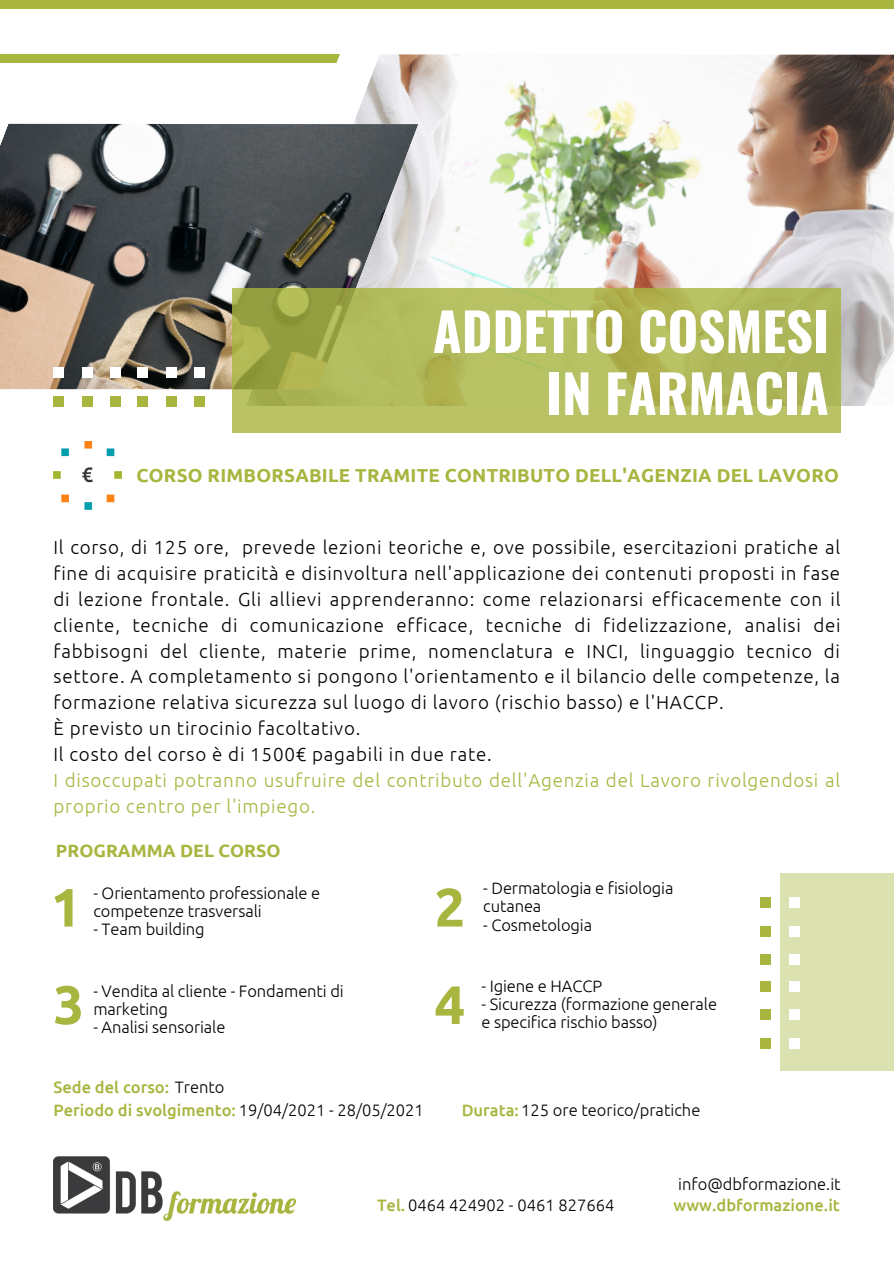
<style>
.page{position:relative;width:894px;height:1264px;background:#fff}
.page>*{position:absolute;margin:0;border:0;box-sizing:border-box;transform-origin:0 0}
.t1{font:700 54px "Ubuntu";color:#a8b53f}
.t2{font:700 52.5px/61.9px "Oswald";color:#fff;text-align:right}
.t3{font:300 18.75px/26px "Ubuntu";letter-spacing:.04em;color:#000;text-align:justify}
.t4{font:300 18.75px/26px "Ubuntu";letter-spacing:.04em;color:#a8b53f}
.t5{font:700 18.75px "Ubuntu";letter-spacing:.01em;color:#a8b53f}
.t6{font:700 17.85px "Ubuntu";color:#a8b53f}
.t7{font:300 16.5px/18px "Ubuntu";letter-spacing:-.005em;color:#000}
.t8{font:500 16.5px "Ubuntu";color:#a8b53f}
.s1{font-weight:300;color:#000}
.s2{font-weight:500;color:#a8b53f}
</style>
<div class="page">
<div style="left:780px;top:873px;width:113px;height:197px;background:#dce1b2"></div>
<div style="left:760px;top:897px;width:10px;height:11px;background:#a8b53f"></div>
<div style="left:789px;top:897px;width:10px;height:11px;background:#fff"></div>
<div style="left:760px;top:925px;width:10px;height:11px;background:#a8b53f"></div>
<div style="left:789px;top:925px;width:10px;height:11px;background:#fff"></div>
<div style="left:760px;top:954px;width:10px;height:10px;background:#a8b53f"></div>
<div style="left:789px;top:954px;width:10px;height:10px;background:#fff"></div>
<div style="left:760px;top:980px;width:10px;height:11px;background:#a8b53f"></div>
<div style="left:789px;top:980px;width:10px;height:11px;background:#fff"></div>
<div style="left:760px;top:1009px;width:10px;height:11px;background:#a8b53f"></div>
<div style="left:789px;top:1009px;width:10px;height:11px;background:#fff"></div>
<div style="left:760px;top:1037px;width:10px;height:11px;background:#a8b53f"></div>
<div style="left:789px;top:1037px;width:10px;height:11px;background:#fff"></div>
<div style="left:0;top:0;width:893px;height:9px;background:#a8b53f"></div>
<div style="left:0;top:34px;width:343px;height:29px;background:#a8b53f"></div>
<div style="left:0;top:16px;width:893px;height:38px;background:#fff"></div>
<img style="left:209px;top:54px;width:684px;height:352px">
<img style="left:0;top:124px;width:418px;height:265px">
<div style="left:53px;top:396px;width:11px;height:10px;background:#a8b53f"></div>
<div style="left:53px;top:367px;width:11px;height:10px;background:#fff"></div>
<div style="left:82px;top:396px;width:11px;height:10px;background:#a8b53f"></div>
<div style="left:82px;top:367px;width:11px;height:10px;background:#fff"></div>
<div style="left:110px;top:396px;width:11px;height:10px;background:#a8b53f"></div>
<div style="left:110px;top:367px;width:11px;height:10px;background:#fff"></div>
<div style="left:137px;top:396px;width:11px;height:10px;background:#a8b53f"></div>
<div style="left:137px;top:367px;width:11px;height:10px;background:#fff"></div>
<div style="left:166px;top:396px;width:10px;height:10px;background:#a8b53f"></div>
<div style="left:166px;top:367px;width:10px;height:10px;background:#fff"></div>
<div style="left:194px;top:396px;width:11px;height:10px;background:#a8b53f"></div>
<div style="left:194px;top:367px;width:11px;height:10px;background:#fff"></div>
<img style="left:53px;top:441px;width:68px;height:68px">
<svg style="left:232px;top:288px;width:608px;height:145px;fill:#b4be60"></svg>
<img style="left:53px;top:1156px;width:243px;height:64px">
<p class="t2" style="left:432px;top:298px;width:397px">ADDETTO COSMESI<br>IN FARMACIA</p>
<p class="t5" style="left:136px;top:465px;width:703px">CORSO RIMBORSABILE TRAMITE CONTRIBUTO DELL'AGENZIA DEL LAVORO</p>
<p class="t3" style="left:53px;top:533px;width:788px">Il corso, di 125 ore, prevede lezioni teoriche e, ove possibile, esercitazioni pratiche al fine di acquisire praticità e disinvoltura nell'applicazione dei contenuti proposti in fase di lezione frontale. Gli allievi apprenderanno: come relazionarsi efficacemente con il cliente, tecniche di comunicazione efficace, tecniche di fidelizzazione, analisi dei fabbisogni del cliente, materie prime, nomenclatura e INCI, linguaggio tecnico di settore. A completamento si pongono l'orientamento e il bilancio delle competenze, la formazione relativa sicurezza sul luogo di lavoro (rischio basso) e l'HACCP.</p>
<p class="t3" style="left:53px;top:715px;width:308px">È previsto un tirocinio facoltativo.</p>
<p class="t3" style="left:53px;top:741px;width:439px">Il costo del corso è di 1500€ pagabili in due rate.</p>
<p class="t4" style="left:53px;top:767px;width:787px">I disoccupati potranno usufruire del contributo dell'Agenzia del Lavoro rivolgendosi al proprio centro per l'impiego.</p>
<p class="t6" style="left:56px;top:840px;width:226px">PROGRAMMA DEL CORSO</p>
<p class="t1" style="left:51px;top:876px;width:32px">1</p>
<p class="t1" style="left:434px;top:876px;width:32px">2</p>
<p class="t7" style="left:93px;top:883px;width:228px">- Orientamento professionale e competenze trasversali</p>
<p class="t7" style="left:93px;top:919px;width:113px">- Team building</p>
<p class="t7" style="left:93px;top:982px;width:252px">- Vendita al cliente - Fondamenti di marketing</p>
<p class="t7" style="left:93px;top:1018px;width:133px">- Analisi sensoriale</p>
<p class="t1" style="left:53px;top:973px;width:32px">3</p>
<p class="t1" style="left:434px;top:973px;width:32px">4</p>
<p class="t7" style="left:483px;top:879px;width:192px">- Dermatologia e fisiologia cutanea</p>
<p class="t7" style="left:483px;top:915px;width:110px">- Cosmetologia</p>
<p class="t7" style="left:481px;top:976px;width:122px">- Igiene e HACCP</p>
<p class="t7" style="left:481px;top:994px;width:237px">- Sicurezza (formazione generale e specifica rischio basso)</p>
<p class="t8" style="left:53px;top:1077px;width:172px">Sede del corso: <span class="s1">Trento</span></p>
<p class="t8" style="left:53px;top:1100px;width:372px">Periodo di svolgimento: <span class="s1">19/04/2021 - 28/05/2021</span></p>
<p class="t7" style="left:461px;top:1100px;width:240px"><span class="s2">Durata:</span>125 ore teorico/pratiche</p>
<p class="t7" style="left:678px;top:1175px;width:164px">info@dbformazione.it</p>
<p class="t7" style="left:377px;top:1196px;width:239px"><span class="s2">Tel.</span> 0464 424902 - 0461 827664</p>
<p class="t8" style="left:673px;top:1195px;width:168px">www.dbformazione.it</p>
</div>
